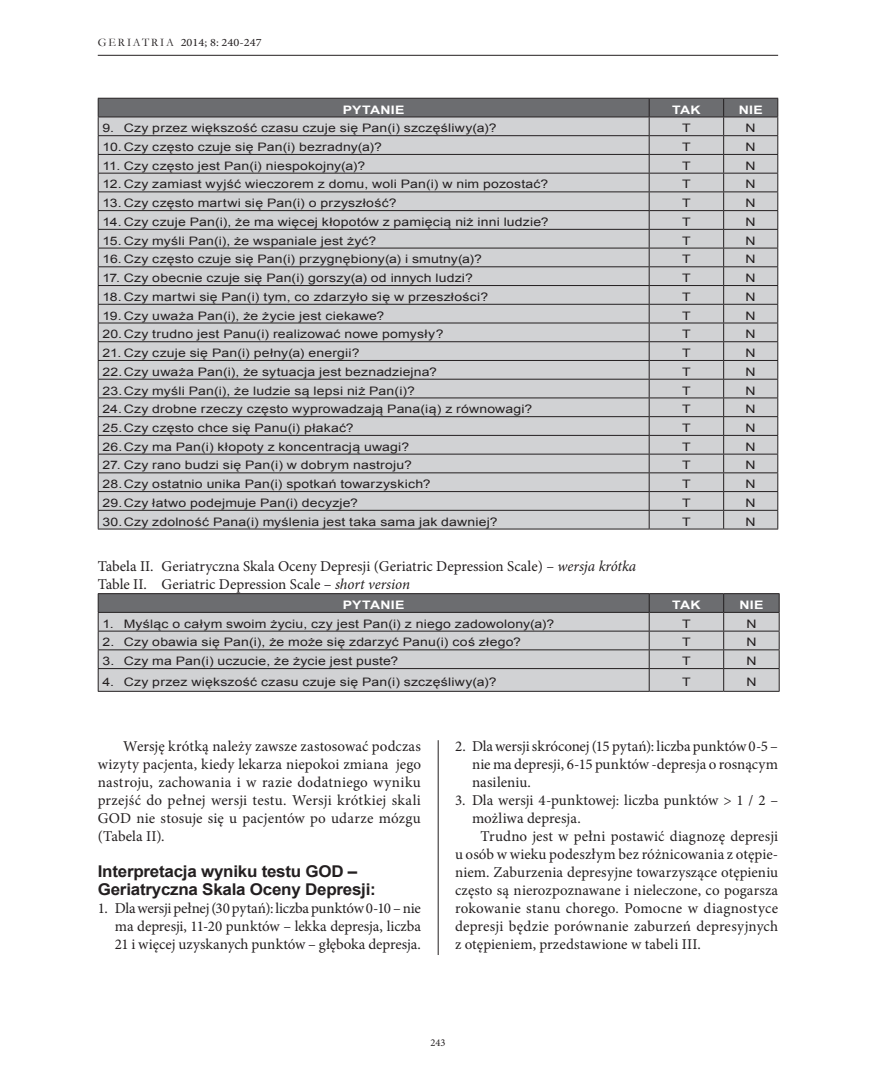
<style>
.page{position:relative;width:876px;height:1089px;background:#fff}
.page>*{position:absolute;margin:0;border:0;box-sizing:border-box;transform-origin:0 0}
.Podtytul{font:700 16.2px/18px "Arial";letter-spacing:-.015em;color:#231f20;scale:1.05 1}
.Main{font:15px/18px "Minion Pro";color:#231f20;text-align:justify}
.Naglowek_tabeli{font:15px "Minion Pro";color:#231f20}
.Tabela{font:11.7px "Arial";letter-spacing:.015em;color:#231f20;scale:1.2 1}
.Tabela-2{font:700 11.7px "Arial";letter-spacing:.02em;color:#fff;scale:1.2 1}
.t1{font:11.25px "Minion Pro";color:#231f20;scale:1.1 1}
.t2{font:10.5px "Minion Pro";color:#231f20}
.s1{font-family:"Garamond";font-size:11.55px}
.s2{font-style:italic}
</style>
<div class="page">
<hr style="left:98px;top:55px;width:680px;height:1px;background:#231f20">
<hr style="left:438px;top:740px;width:1px;height:215px;background:#231f20">
<svg style="left:98px;top:98px;width:680px;height:430px;background:#c2c3c5"></svg>
<hr style="left:98px;top:528px;width:551px;height:1px;background:#231f20">
<hr style="left:649px;top:528px;width:75px;height:1px;background:#231f20">
<hr style="left:724px;top:528px;width:54px;height:1px;background:#231f20">
<svg style="left:98px;top:593px;width:682px;height:98px;background:#b4b5b7"></svg>
<hr style="left:98px;top:691px;width:551px;height:1px;background:#231f20">
<hr style="left:649px;top:691px;width:75px;height:1px;background:#231f20">
<hr style="left:724px;top:691px;width:56px;height:1px;background:#231f20">
<p class="t1" style="left:98px;top:35px;width:150px"><span class="s1">G E R I AT R I A</span> 2014; 8: 240-247</p>
<p class="Tabela-2" style="left:343px;top:102px;width:53px">PYTANIE</p>
<p class="Tabela-2" style="left:672px;top:102px;width:25px">TAK</p>
<p class="Tabela-2" style="left:739px;top:102px;width:22px">NIE</p>
<p class="Tabela" style="left:102px;top:120px;width:330px">9. Czy przez większość czasu czuje się Pan(i) szczęśliwy(a)?</p>
<p class="Tabela" style="left:682px;top:120px;width:9px">T</p>
<p class="Tabela" style="left:746px;top:120px;width:10px">N</p>
<p class="Tabela" style="left:102px;top:139px;width:234px">10.Czy często czuje się Pan(i) bezradny(a)?</p>
<p class="Tabela" style="left:682px;top:139px;width:9px">T</p>
<p class="Tabela" style="left:746px;top:139px;width:10px">N</p>
<p class="Tabela" style="left:102px;top:158px;width:220px">11. Czy często jest Pan(i) niespokojny(a)?</p>
<p class="Tabela" style="left:682px;top:158px;width:9px">T</p>
<p class="Tabela" style="left:746px;top:158px;width:10px">N</p>
<p class="Tabela" style="left:102px;top:177px;width:373px">12.Czy zamiast wyjść wieczorem z domu, woli Pan(i) w nim pozostać?</p>
<p class="Tabela" style="left:682px;top:177px;width:9px">T</p>
<p class="Tabela" style="left:746px;top:177px;width:10px">N</p>
<p class="Tabela" style="left:102px;top:195px;width:247px">13.Czy często martwi się Pan(i) o przyszłość?</p>
<p class="Tabela" style="left:682px;top:195px;width:9px">T</p>
<p class="Tabela" style="left:746px;top:195px;width:10px">N</p>
<p class="Tabela" style="left:102px;top:214px;width:373px">14. Czy czuje Pan(i), że ma więcej kłopotów z pamięcią niż inni ludzie?</p>
<p class="Tabela" style="left:682px;top:214px;width:9px">T</p>
<p class="Tabela" style="left:746px;top:214px;width:10px">N</p>
<p class="Tabela" style="left:102px;top:233px;width:230px">15.Czy myśli Pan(i), że wspaniale jest żyć?</p>
<p class="Tabela" style="left:682px;top:233px;width:9px">T</p>
<p class="Tabela" style="left:746px;top:233px;width:10px">N</p>
<p class="Tabela" style="left:102px;top:252px;width:318px">16.Czy często czuje się Pan(i) przygnębiony(a) i smutny(a)?</p>
<p class="Tabela" style="left:682px;top:252px;width:9px">T</p>
<p class="Tabela" style="left:746px;top:252px;width:10px">N</p>
<p class="Tabela" style="left:102px;top:270px;width:310px">17. Czy obecnie czuje się Pan(i) gorszy(a) od innych ludzi?</p>
<p class="Tabela" style="left:682px;top:270px;width:9px">T</p>
<p class="Tabela" style="left:746px;top:270px;width:10px">N</p>
<p class="Tabela" style="left:102px;top:289px;width:323px">18.Czy martwi się Pan(i) tym, co zdarzyło się w przeszłości?</p>
<p class="Tabela" style="left:682px;top:289px;width:9px">T</p>
<p class="Tabela" style="left:746px;top:289px;width:10px">N</p>
<p class="Tabela" style="left:102px;top:308px;width:236px">19.Czy uważa Pan(i), że życie jest ciekawe?</p>
<p class="Tabela" style="left:682px;top:308px;width:9px">T</p>
<p class="Tabela" style="left:746px;top:308px;width:10px">N</p>
<p class="Tabela" style="left:102px;top:326px;width:286px">20.Czy trudno jest Panu(i) realizować nowe pomysły?</p>
<p class="Tabela" style="left:682px;top:326px;width:9px">T</p>
<p class="Tabela" style="left:746px;top:326px;width:10px">N</p>
<p class="Tabela" style="left:102px;top:345px;width:216px">21. Czy czuje się Pan(i) pełny(a) energii?</p>
<p class="Tabela" style="left:682px;top:345px;width:9px">T</p>
<p class="Tabela" style="left:746px;top:345px;width:10px">N</p>
<p class="Tabela" style="left:102px;top:364px;width:280px">22.Czy uważa Pan(i), że sytuacja jest beznadziejna?</p>
<p class="Tabela" style="left:682px;top:364px;width:9px">T</p>
<p class="Tabela" style="left:746px;top:364px;width:10px">N</p>
<p class="Tabela" style="left:102px;top:383px;width:262px">23.Czy myśli Pan(i), że ludzie są lepsi niż Pan(i)?</p>
<p class="Tabela" style="left:682px;top:383px;width:9px">T</p>
<p class="Tabela" style="left:746px;top:383px;width:10px">N</p>
<p class="Tabela" style="left:102px;top:401px;width:360px">24.Czy drobne rzeczy często wyprowadzają Pana(ią) z równowagi?</p>
<p class="Tabela" style="left:682px;top:401px;width:9px">T</p>
<p class="Tabela" style="left:746px;top:401px;width:10px">N</p>
<p class="Tabela" style="left:102px;top:420px;width:211px">25.Czy często chce się Panu(i) płakać?</p>
<p class="Tabela" style="left:682px;top:420px;width:9px">T</p>
<p class="Tabela" style="left:746px;top:420px;width:10px">N</p>
<p class="Tabela" style="left:102px;top:439px;width:257px">26.Czy ma Pan(i) kłopoty z koncentracją uwagi?</p>
<p class="Tabela" style="left:682px;top:439px;width:9px">T</p>
<p class="Tabela" style="left:746px;top:439px;width:10px">N</p>
<p class="Tabela" style="left:102px;top:457px;width:259px">27. Czy rano budzi się Pan(i) w dobrym nastroju?</p>
<p class="Tabela" style="left:682px;top:457px;width:9px">T</p>
<p class="Tabela" style="left:746px;top:457px;width:10px">N</p>
<p class="Tabela" style="left:102px;top:476px;width:275px">28.Czy ostatnio unika Pan(i) spotkań towarzyskich?</p>
<p class="Tabela" style="left:682px;top:476px;width:9px">T</p>
<p class="Tabela" style="left:746px;top:476px;width:10px">N</p>
<p class="Tabela" style="left:102px;top:495px;width:215px">29.Czy łatwo podejmuje Pan(i) decyzje?</p>
<p class="Tabela" style="left:682px;top:495px;width:9px">T</p>
<p class="Tabela" style="left:746px;top:495px;width:10px">N</p>
<p class="Tabela" style="left:102px;top:514px;width:331px">30.Czy zdolność Pana(i) myślenia jest taka sama jak dawniej?</p>
<p class="Tabela" style="left:682px;top:514px;width:9px">T</p>
<p class="Tabela" style="left:746px;top:514px;width:10px">N</p>
<p class="Naglowek_tabeli" style="left:98px;top:556px;width:540px">Tabela II. Geriatryczna Skala Oceny Depresji (Geriatric Depression Scale) – <span class="s2">wersja krótka</span></p>
<p class="Naglowek_tabeli" style="left:98px;top:574px;width:314px">Table II. Geriatric Depression Scale – <span class="s2">short version</span></p>
<p class="Tabela-2" style="left:343px;top:597px;width:53px">PYTANIE</p>
<p class="Tabela-2" style="left:672px;top:597px;width:25px">TAK</p>
<p class="Tabela-2" style="left:739px;top:597px;width:22px">NIE</p>
<p class="Tabela" style="left:102px;top:616px;width:378px">1. Myśląc o całym swoim życiu, czy jest Pan(i) z niego zadowolony(a)?</p>
<p class="Tabela" style="left:682px;top:616px;width:9px">T</p>
<p class="Tabela" style="left:746px;top:616px;width:10px">N</p>
<p class="Tabela" style="left:102px;top:634px;width:350px">2. Czy obawia się Pan(i), że może się zdarzyć Panu(i) coś złego?</p>
<p class="Tabela" style="left:682px;top:634px;width:9px">T</p>
<p class="Tabela" style="left:746px;top:634px;width:10px">N</p>
<p class="Tabela" style="left:102px;top:653px;width:248px">3. Czy ma Pan(i) uczucie, że życie jest puste?</p>
<p class="Tabela" style="left:682px;top:653px;width:9px">T</p>
<p class="Tabela" style="left:746px;top:653px;width:10px">N</p>
<p class="Tabela" style="left:102px;top:674px;width:330px">4. Czy przez większość czasu czuje się Pan(i) szczęśliwy(a)?</p>
<p class="Tabela" style="left:682px;top:674px;width:9px">T</p>
<p class="Tabela" style="left:746px;top:674px;width:10px">N</p>
<p class="Main" style="left:98px;top:737px;width:325px;text-indent:26px">Wersję krótką należy zawsze zastosować podczas wizyty pacjenta, kiedy lekarza niepokoi zmiana jego nastroju, zachowania i w razie dodatniego wyniku przejść do pełnej wersji testu. Wersji krótkiej skali GOD nie stosuje się u pacjentów po udarze mózgu (Tabela II).</p>
<p class="Podtytul" style="left:98px;top:863px;width:266px">Interpretacja wyniku testu GOD –<br>Geriatryczna Skala Oceny Depresji:</p>
<p class="Main" style="left:115px;top:899px;width:308px;text-indent:-17px">1. Dla wersji pełnej (30 pytań): liczba punktów 0-10 – nie ma depresji, 11-20 punktów – lekka depresja, liczba 21 i więcej uzyskanych punktów – głęboka depresja.</p>
<p class="Main" style="left:472px;top:737px;width:308px;text-indent:-17px">2. Dla wersji skróconej (15 pytań): liczba punktów 0-5 – nie ma depresji, 6-15 punktów -depresja o rosnącym nasileniu.</p>
<p class="Main" style="left:472px;top:791px;width:308px;text-indent:-17px">3. Dla wersji 4-punktowej: liczba punktów &gt; 1 / 2 – możliwa depresja.</p>
<p class="Main" style="left:455px;top:827px;width:325px;text-indent:26px">Trudno jest w pełni postawić diagnozę depresji u osób w wieku podeszłym bez różnicowania z otępie&shy;niem. Zaburzenia depresyjne towarzyszące otępieniu często są nierozpoznawane i nieleczone, co pogarsza rokowanie stanu chorego. Pomocne w diagnostyce depresji będzie porównanie zaburzeń depresyjnych z otępieniem, przedstawione w tabeli III.</p>
<p class="t2" style="left:430px;top:1035px;width:17px">243</p>
</div>
